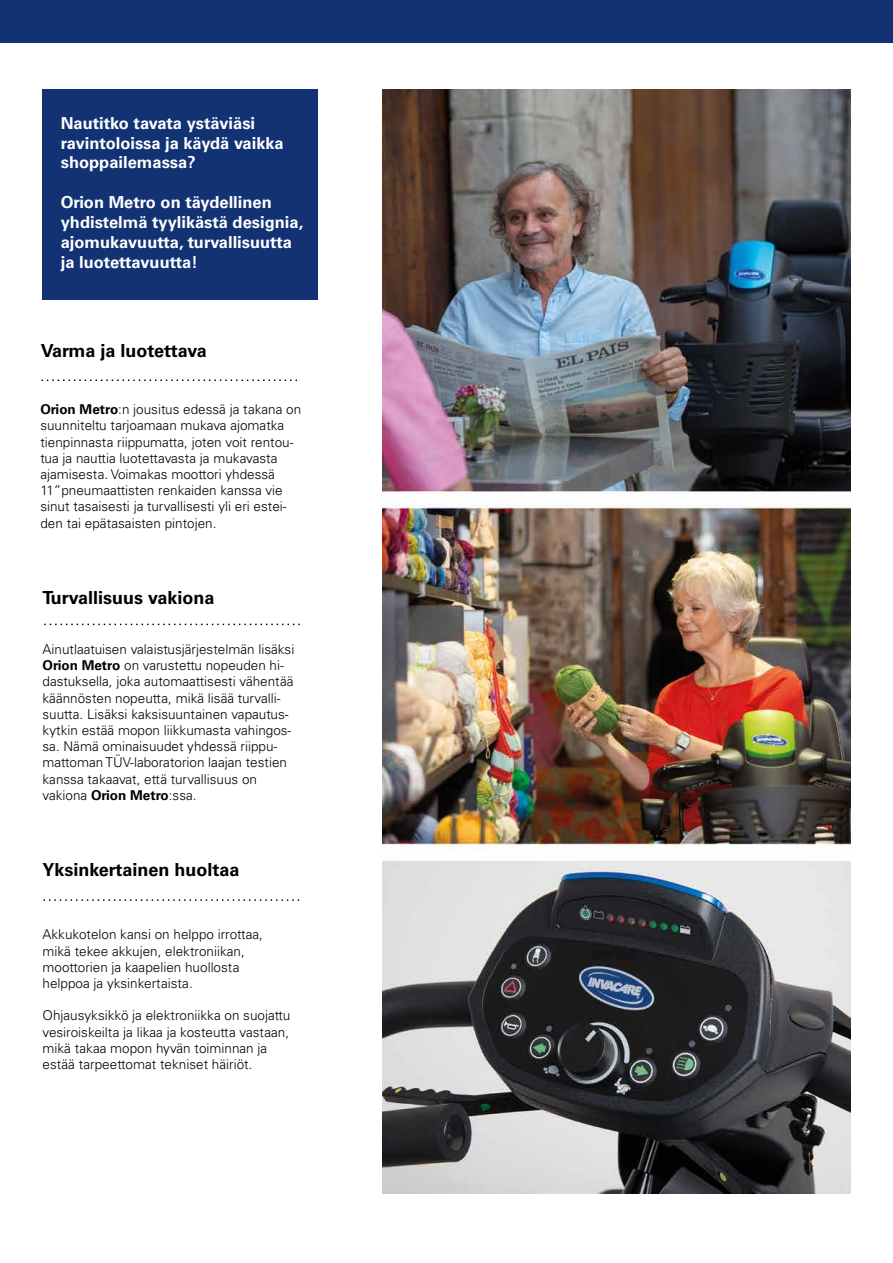
<style>
.page{position:relative;width:893px;height:1263px;background:#fff}
.page>*{position:absolute;margin:0;border:0;box-sizing:border-box;transform-origin:0 0}
.t1{font:700 18px "Univers LT Std";color:#000}
.t2{font:700 16.5px/19.8px "Univers LT Std";color:#fff}
.t3{font:300 13.5px/16.2px "Univers LT Std";color:#000}
.s1{font-weight:700}
</style>
<div class="page">
<img style="left:382px;top:89px;width:468px;height:1104px">
<div style="left:0;top:0;width:893px;height:42px;background:#123274"></div>
<svg style="left:44px;top:624px;width:256px;height:1px"></svg>
<svg style="left:41px;top:379px;width:256px;height:2px"></svg>
<div style="left:43px;top:89px;width:275px;height:211px;background:#123274"></div>
<svg style="left:44px;top:899px;width:255px;height:2px"></svg>
<p class="t2" style="left:61px;top:113px;width:224px">Nautitko tavata ystäviäsi ravintoloissa ja käydä vaikka shoppailemassa?</p>
<p class="t2" style="left:61px;top:192px;width:244px">Orion Metro on täydellinen yhdistelmä tyylikästä designia, ajomukavuutta, turvallisuutta ja luotettavuutta!</p>
<h1 class="t1" style="left:41px;top:341px;width:167px">Varma ja luotettava</h1>
<p class="t3" style="left:40px;top:401px;width:262px"><span class="s1">Orion Metro</span>:n jousitus edessä ja takana on suunniteltu tarjoamaan mukava ajomatka tienpinnasta riippumatta, joten voit rentou&shy;tua ja nauttia luotettavasta ja mukavasta ajamisesta. Voimakas moottori yhdessä 11”pneumaattisten renkaiden kanssa vie sinut tasaisesti ja turvallisesti yli eri estei&shy;den tai epätasaisten pintojen.</p>
<h1 class="t1" style="left:43px;top:587px;width:173px">Turvallisuus vakiona</h1>
<p class="t3" style="left:43px;top:641px;width:253px">Ainutlaatuisen valaistusjärjestelmän lisäksi <span class="s1">Orion Metro</span> on varustettu nopeuden hi&shy;dastuksella, joka automaattisesti vähentää käännösten nopeutta, mikä lisää turvalli&shy;suutta. Lisäksi kaksisuuntainen vapautus&shy;kytkin estää mopon liikkumasta vahingos&shy;sa. Nämä ominaisuudet yhdessä riippu&shy;mattoman TÜV-laboratorion laajan testien kanssa takaavat, että turvallisuus on vakiona <span class="s1">Orion Metro</span>:ssa.</p>
<h1 class="t1" style="left:43px;top:859px;width:199px">Yksinkertainen huoltaa</h1>
<p class="t3" style="left:43px;top:926px;width:222px">Akkukotelon kansi on helppo irrottaa, mikä tekee akkujen, elektroniikan, moottorien ja kaapelien huollosta helppoa ja yksinkertaista.</p>
<p class="t3" style="left:43px;top:1007px;width:249px">Ohjausyksikkö ja elektroniikka on suojattu vesiroiskeilta ja likaa ja kosteutta vastaan, mikä takaa mopon hyvän toiminnan ja estää tarpeettomat tekniset häiriöt.</p>
</div>
